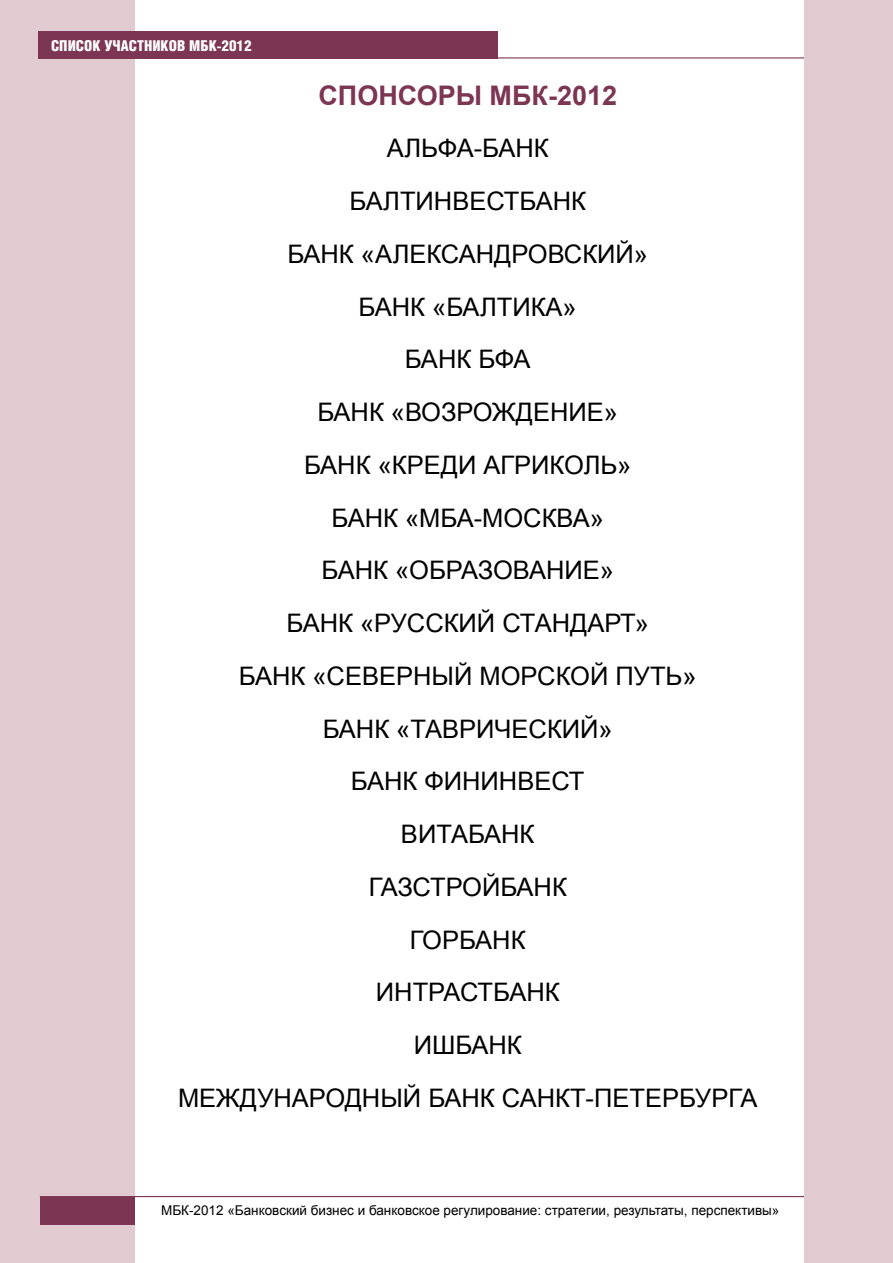
<style>
.page{position:relative;width:893px;height:1263px;background:#fff}
.page>*{position:absolute;margin:0;border:0;box-sizing:border-box;transform-origin:0 0}
.t1{font:700 27px "Arial";color:#7d3554}
.t2{font:25.5px/52.8px "Arial";color:#000;text-align:center}
.t3{font:900 15px "Helios Cond";color:#fff}
.t4{font:13.5px "Arial";color:#000}
</style>
<div class="page">
<div style="left:0;top:0;width:135px;height:1263px;background:#e1cbd1"></div>
<div style="left:39px;top:31px;width:459px;height:27px;background:#7d3554"></div>
<div style="left:40px;top:1197px;width:95px;height:27px;background:#7d3554"></div>
<hr style="left:497px;top:57px;width:310px;height:2px;background:#7d3554">
<hr style="left:40px;top:1196px;width:783px;height:1px;background:#7d3554">
<div style="left:805px;top:0;width:88px;height:1263px;background:#e1cbd1"></div>
<p class="t3" style="left:51px;top:37px;width:202px">СПИСОК УЧАСТНИКОВ МБК-2012</p>
<p class="t1" style="left:318px;top:77px;width:300px">СПОНСОРЫ МБК-2012</p>
<p class="t2" style="left:178px;top:122px;width:581px">АЛЬФА-БАНК<br>БАЛТИНВЕСТБАНК<br>БАНК «АЛЕКСАНДРОВСКИЙ»<br>БАНК «БАЛТИКА»<br>БАНК БФА<br>БАНК «ВОЗРОЖДЕНИЕ»<br>БАНК «КРЕДИ АГРИКОЛЬ»<br>БАНК «МБА-МОСКВА»<br>БАНК «ОБРАЗОВАНИЕ»<br>БАНК «РУССКИЙ СТАНДАРТ»<br>БАНК «СЕВЕРНЫЙ МОРСКОЙ ПУТЬ»<br>БАНК «ТАВРИЧЕСКИЙ»<br>БАНК ФИНИНВЕСТ<br>ВИТАБАНК<br>ГАЗСТРОЙБАНК<br>ГОРБАНК<br>ИНТРАСТБАНК<br>ИШБАНК<br>МЕЖДУНАРОДНЫЙ БАНК САНКТ-ПЕТЕРБУРГА</p>
<p class="t4" style="left:161px;top:1202px;width:620px">МБК-2012 «Банковский бизнес и банковское регулирование: стратегии, результаты, перспективы»</p>
</div>
